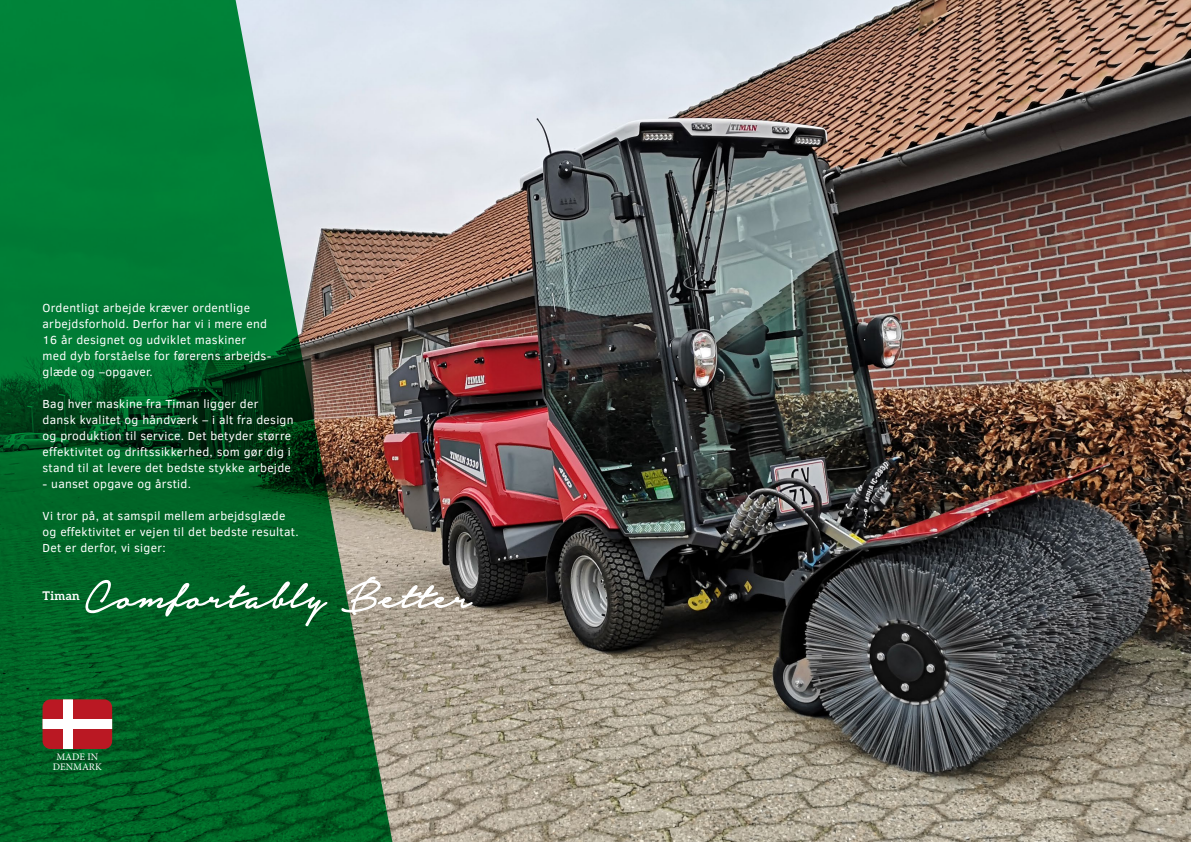
<style>
.page{position:relative;width:1191px;height:842px;background:#fff}
.page>*{position:absolute;margin:0;border:0;box-sizing:border-box;transform-origin:0 0}
.t1{font:12px/16px "Clear Sans";letter-spacing:.025em;color:#fff}
.t2{font:700 12px "Aleo";letter-spacing:.025em;color:#fff}
.t3{font:10px/10px "Minion Pro";color:#fff;text-align:center}
</style>
<div class="page">
<img style="left:395px;top:0;width:796px;height:842px">
<svg style="left:0;top:0;width:395px;height:842px;background:#267745"></svg>
<svg style="left:71px;top:576px;width:402px;height:55px;background:#4a8259"></svg>
<div style="left:43px;top:699px;width:69px;height:50px;background:#ba1823"></div>
<div style="left:63px;top:699px;width:9px;height:50px;background:#fff"></div>
<div style="left:43px;top:719px;width:69px;height:10px;background:#fff"></div>
<p class="t1" style="left:43px;top:300px;width:230px">Ordentligt arbejde kræver ordentlige arbejdsforhold. Derfor har vi i mere end 16 år designet og udviklet maskiner med dyb forståelse for førerens arbejds&shy;glæde og –opgaver.</p>
<p class="t1" style="left:43px;top:396px;width:253px">Bag hver maskine fra Timan ligger der dansk kvalitet og håndværk – i alt fra design og produktion til service. Det betyder større effektivitet og driftssikkerhed, som gør dig i stand til at levere det bedste stykke arbejde</p>
<p class="t1" style="left:43px;top:476px;width:150px">- uanset opgave og årstid.</p>
<p class="t1" style="left:43px;top:508px;width:258px">Vi tror på, at samspil mellem arbejdsglæde og effektivitet er vejen til det bedste resultat.<br>Det er derfor, vi siger:</p>
<p class="t2" style="left:43px;top:589px;width:39px">Timan</p>
<p class="t3" style="left:53px;top:752px;width:51px">MADE IN<br>DENMARK</p>
</div>
